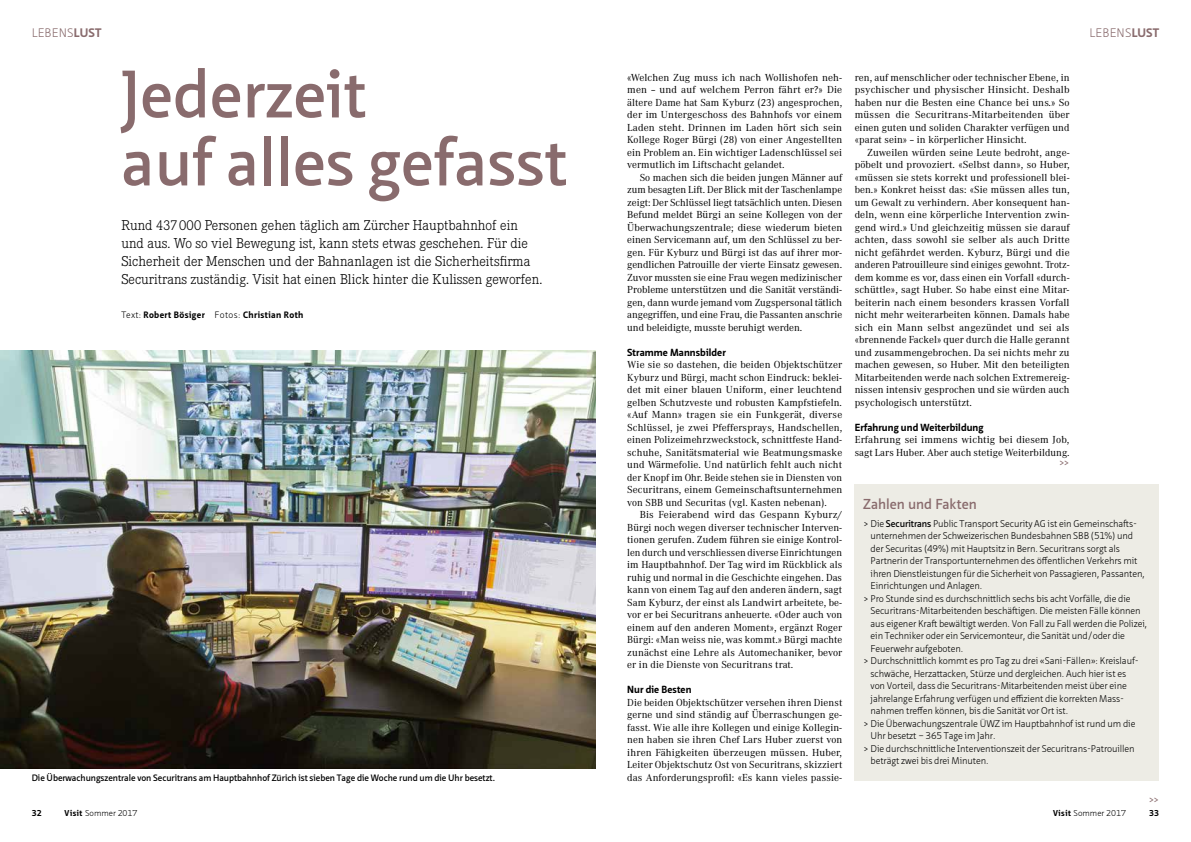
<style>
.page{position:relative;width:1191px;height:842px;background:#fff}
.page>*{position:absolute;margin:0;border:0;box-sizing:border-box;transform-origin:0 0}
.t1{font:600 65px/68px "Neue Sans Pro";color:#896b6d}
.t2{font:300 14px/18px "Corporate E";color:#000}
.t3{font:600 14px "Neue Sans Pro";color:#896b6d}
.t4{font:300 12px "Neue Sans Pro";letter-spacing:.01em;color:#896b6d}
.t5{font:10px/12.5px "Corporate A";letter-spacing:.01em;color:#000;text-align:justify}
.t6{font:700 10px "Neue Sans Pro";letter-spacing:.005em;color:#000}
.t7{font:10px "Neue Sans Pro";color:#896b6d}
.t8{font:300 9.5px "Neue Sans Pro";letter-spacing:-.01em;color:#000}
.t9{font:600 9px "Neue Sans Pro";letter-spacing:-.005em;color:#000}
.t10{font:700 9px "Neue Sans Pro";letter-spacing:.04em;color:#000}
.t11{font:300 8.3px "Neue Sans Pro";color:#000}
.t12{font:700 8.3px "Neue Sans Pro";color:#000}
.s1{font-weight:700}
.s2{font-weight:300}
.s3{font-weight:600}
</style>
<div class="page">
<img style="left:0;top:350px;width:595px;height:418px">
<div style="left:854px;top:484px;width:305px;height:297px;background:#edece5"></div>
<p class="t4" style="left:32px;top:25px;width:71px">lebens<span class="s1">lust</span></p>
<p class="t4" style="left:1089px;top:25px;width:71px">lebens<span class="s1">lust</span></p>
<h1 class="t1" style="left:121px;top:60px;width:447px">Jederzeit<br>auf alles gefasst</h1>
<p class="t2" style="left:121px;top:216px;width:422px">Rund 437000 Personen gehen täglich am Zürcher Hauptbahnhof ein und aus. Wo so viel Bewegung ist, kann stets etwas geschehen. Für die Sicherheit der Menschen und der Bahnanlagen ist die Sicherheitsfirma Securitrans zuständig. Visit hat einen Blick hinter die Kulissen geworfen.</p>
<p class="t10" style="left:121px;top:309px;width:184px"><span class="s2">Text:</span> Robert Bösiger <span class="s2">Fotos:</span> Christian Roth</p>
<p class="t9" style="left:32px;top:772px;width:465px">Die Überwachungszentrale von Securitrans am Hauptbahnhof Zürich ist sieben Tage die Woche rund um die Uhr besetzt.</p>
<p class="t5" style="left:627px;top:71px;width:216px">«Welchen Zug muss ich nach Wollishofen neh&shy;men – und auf welchem Perron fährt er?» Die ältere Dame hat Sam Kyburz (23) angesprochen, der im Untergeschoss des Bahnhofs vor einem Laden steht. Drinnen im Laden hört sich sein Kollege Roger Bürgi (28) von einer Angestellten ein Problem an. Ein wichtiger Ladenschlüssel sei vermutlich im Liftschacht gelandet.</p>
<p class="t5" style="left:627px;top:171px;width:216px;text-indent:12px">So machen sich die beiden jungen Männer auf zum besagten Lift. Der Blick mit der Taschenlampe zeigt: Der Schlüssel liegt tatsächlich unten. Diesen Befund meldet Bürgi an seine Kollegen von der Überwachungszentrale; diese wiederum bieten einen Servicemann auf, um den Schlüssel zu ber&shy;gen. Für Kyburz und Bürgi ist das auf ihrer mor&shy;gendlichen Patrouille der vierte Einsatz gewesen.<br>Zuvor mussten sie eine Frau wegen medizinischer Probleme unterstützen und die Sanität verständi&shy;gen, dann wurde jemand vom Zugspersonal tätlich angegriffen, und eine Frau, die Passanten anschrie und beleidigte, musste beruhigt werden.</p>
<p class="t6" style="left:627px;top:345px;width:100px">Stramme Mannsbilder</p>
<p class="t5" style="left:627px;top:358px;width:217px">Wie sie so dastehen, die beiden Objektschützer Kyburz und Bürgi, macht schon Eindruck: beklei&shy;det mit einer blauen Uniform, einer leuchtend gelben Schutzveste und robusten Kampfstiefeln. «Auf Mann» tragen sie ein Funkgerät, diverse Schlüssel, je zwei Pfeffersprays, Handschellen, einen Polizeimehrzweckstock, schnittfeste Hand&shy;schuhe, Sanitätsmaterial wie Beatmungsmaske und Wärmefolie. Und natürlich fehlt auch nicht der Knopf im Ohr. Beide stehen sie in Diensten von Securitrans, einem Gemeinschaftsunternehmen von SBB und Securitas (vgl. Kasten nebenan).</p>
<p class="t5" style="left:627px;top:508px;width:216px;text-indent:12px">Bis Feierabend wird das Gespann Kyburz/ Bürgi noch wegen diverser technischer Interven&shy;tionen gerufen. Zudem führen sie einige Kontrol&shy;len durch und verschliessen diverse Einrichtungen im Hauptbahnhof. Der Tag wird im Rückblick als ruhig und normal in die Geschichte eingehen. Das kann von einem Tag auf den anderen ändern, sagt Sam Kyburz, der einst als Landwirt arbeitete, be&shy;vor er bei Securitrans anheuerte. «Oder auch von einem auf den anderen Moment», ergänzt Roger Bürgi: «Man weiss nie, was kommt.» Bürgi machte zunächst eine Lehre als Automechaniker, bevor er in die Dienste von Securitrans trat.</p>
<p class="t6" style="left:627px;top:683px;width:66px">Nur die Besten</p>
<p class="t5" style="left:627px;top:696px;width:216px">Die beiden Objektschützer versehen ihren Dienst gerne und sind ständig auf Überraschungen ge&shy;fasst. Wie alle ihre Kollegen und einige Kollegin&shy;nen haben sie ihren Chef Lars Huber zuerst von ihren Fähigkeiten überzeugen müssen. Huber, Leiter Objektschutz Ost von Securitrans, skizziert das Anforderungsprofil: «Es kann vieles passie-</p>
<p class="t5" style="left:854px;top:71px;width:216px">ren, auf menschlicher oder technischer Ebene, in psychischer und physischer Hinsicht. Deshalb haben nur die Besten eine Chance bei uns.» So müssen die Securitrans-Mitarbeitenden über einen guten und soliden Charakter verfügen und «parat sein» – in körperlicher Hinsicht.</p>
<p class="t5" style="left:854px;top:146px;width:216px;text-indent:12px">Zuweilen würden seine Leute bedroht, ange&shy;pöbelt und provoziert. «Selbst dann», so Huber, «müssen sie stets korrekt und professionell blei&shy;ben.» Konkret heisst das: «Sie müssen alles tun, um Gewalt zu verhindern. Aber konsequent han&shy;deln, wenn eine körperliche Intervention zwin&shy;gend wird.» Und gleichzeitig müssen sie darauf achten, dass sowohl sie selber als auch Dritte nicht gefährdet werden. Kyburz, Bürgi und die anderen Patrouilleure sind einiges gewohnt. Trotz&shy;dem komme es vor, dass einen ein Vorfall «durch&shy;schüttle», sagt Huber. So habe einst eine Mitar&shy;beiterin nach einem besonders krassen Vorfall nicht mehr weiterarbeiten können. Damals habe sich ein Mann selbst angezündet und sei als «brennende Fackel» quer durch die Halle gerannt und zusammengebrochen. Da sei nichts mehr zu machen gewesen, so Huber. Mit den beteiligten Mitarbeitenden werde nach solchen Extremereig&shy;nissen intensiv gesprochen und sie würden auch psychologisch unterstützt.</p>
<p class="t6" style="left:854px;top:420px;width:130px">Erfahrung und Weiterbildung</p>
<p class="t5" style="left:854px;top:433px;width:216px">Erfahrung sei immens wichtig bei diesem Job, sagt Lars Huber. Aber auch stetige Weiterbildung.</p>
<p class="t7" style="left:1058px;top:456px;width:12px">&gt;&gt;</p>
<h2 class="t3" style="left:863px;top:495px;width:115px">Zahlen und Fakten</h2>
<p class="t8" style="left:863px;top:517px;width:275px">&gt; Die <span class="s3">Securitrans</span> Public Transport Security AG ist ein Gemeinschafts-</p>
<p class="t8" style="left:870px;top:530px;width:264px">unternehmen der Schweizerischen Bundesbahnen SBB (51%) und</p>
<p class="t8" style="left:870px;top:542px;width:251px">der Securitas (49%) mit Hauptsitz in Bern. Securitrans sorgt als</p>
<p class="t8" style="left:870px;top:555px;width:268px">Partnerin der Transportunternehmen des öffentlichen Verkehrs mit</p>
<p class="t8" style="left:870px;top:567px;width:276px">ihren Dienstleistungen für die Sicherheit von Passagieren, Passanten,</p>
<p class="t8" style="left:870px;top:580px;width:113px">Einrichtungen und Anlagen.</p>
<p class="t8" style="left:863px;top:592px;width:269px">&gt; Pro Stunde sind es durchschnittlich sechs bis acht Vorfälle, die die</p>
<p class="t8" style="left:870px;top:605px;width:271px">Securitrans- Mitarbeitenden beschäftigen. Die meisten Fälle können</p>
<p class="t8" style="left:870px;top:617px;width:278px">aus eigener Kraft bewältigt werden. Von Fall zu Fall werden die Polizei,</p>
<p class="t8" style="left:870px;top:630px;width:256px">ein Techniker oder ein Servicemonteur, die Sanität und/oder die</p>
<p class="t8" style="left:870px;top:642px;width:94px">Feuerwehr aufgeboten.</p>
<p class="t8" style="left:863px;top:655px;width:277px">&gt; Durchschnittlich kommt es pro Tag zu drei «Sani- Fällen»: Kreislauf-</p>
<p class="t8" style="left:870px;top:667px;width:257px">schwäche, Herzattacken, Stürze und dergleichen. Auch hier ist es</p>
<p class="t8" style="left:870px;top:680px;width:258px">von Vorteil, dass die Securitrans- Mitarbeitenden meist über eine</p>
<p class="t8" style="left:870px;top:692px;width:255px">jahrelange Erfahrung verfügen und effizient die korrekten Mass-</p>
<p class="t8" style="left:870px;top:705px;width:199px">nahmen treffen können, bis die Sanität vor Ort ist.</p>
<p class="t8" style="left:863px;top:717px;width:274px">&gt; Die Überwachungszentrale ÜWZ im Hauptbahnhof ist rund um die</p>
<p class="t8" style="left:870px;top:730px;width:126px">Uhr besetzt – 365 Tage im Jahr.</p>
<p class="t8" style="left:863px;top:742px;width:273px">&gt; Die durchschnittliche Interventionszeit der Securitrans- Patrouillen</p>
<p class="t8" style="left:870px;top:755px;width:119px">beträgt zwei bis drei Minuten.</p>
<p class="t7" style="left:1148px;top:793px;width:12px">&gt;&gt;</p>
<p class="t11" style="left:65px;top:807px;width:74px"><span class="s1">Visit</span> Sommer 2017</p>
<p class="t11" style="left:1053px;top:807px;width:74px"><span class="s1">Visit</span> Sommer 2017</p>
<p class="t12" style="left:32px;top:807px;width:11px">32</p>
<p class="t12" style="left:1149px;top:807px;width:11px">33</p>
</div>
